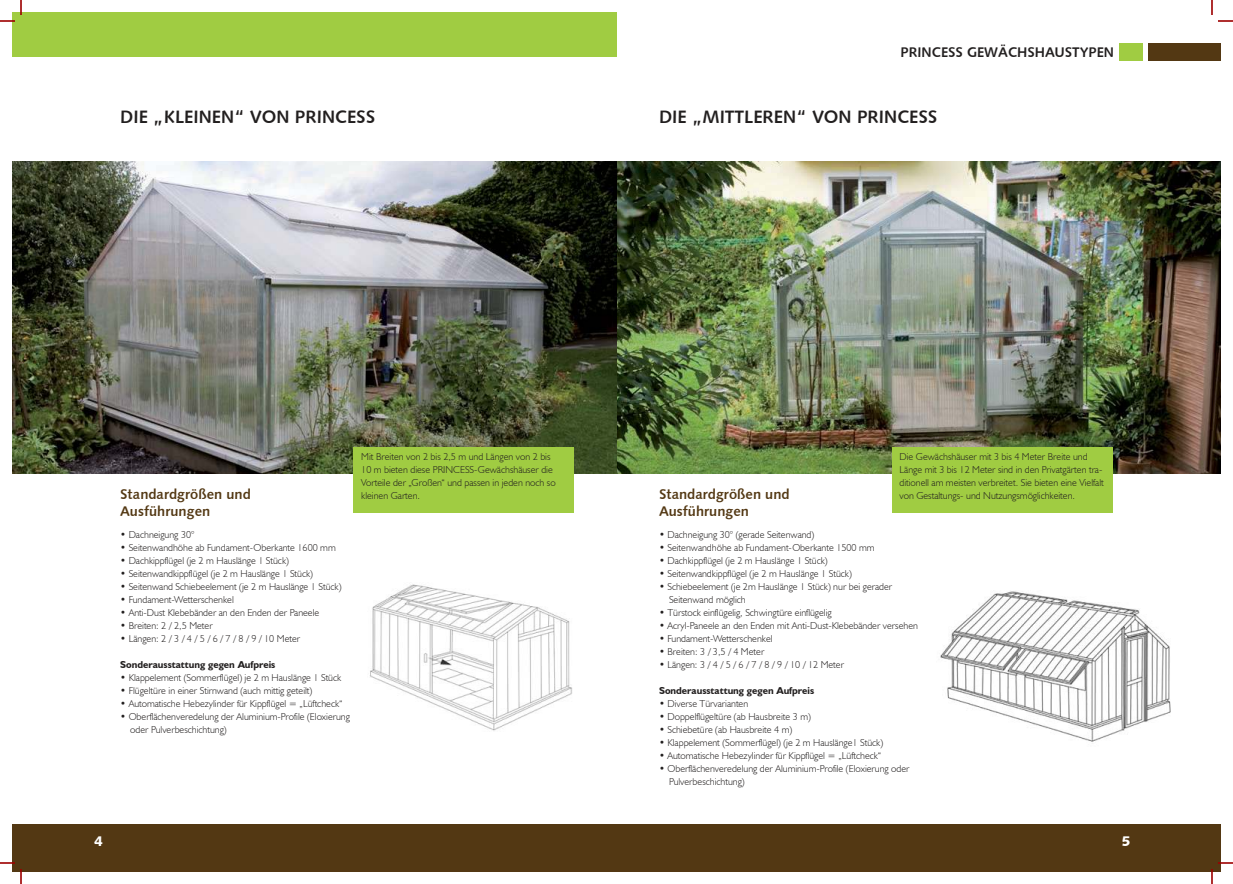
<style>
.page{position:relative;width:1233px;height:884px;background:#fff}
.page>*{position:absolute;margin:0;border:0;box-sizing:border-box;transform-origin:0 0}
.t1{font:18px "Humanist 531 BT Bold A";color:#221f1f}
.t2{font:14px/16.8px "Humanist 531 BT Bold A";color:#533813}
.t3{font:14px "Humanist 531 BT Bold A";color:#221f1f}
.t4{font:300 10px/13px "Humanist 521 BT";color:#221f1f}
.t5{font:700 10px "Humanist 521 BT";color:#221f1f}
</style>
<div class="page">
<div style="left:12px;top:824px;width:604px;height:47px;background:#533813"></div>
<div style="left:12px;top:12px;width:604px;height:45px;background:#a0cc42"></div>
<div style="left:616px;top:824px;width:604px;height:47px;background:#533813"></div>
<div style="left:1148px;top:44px;width:72px;height:17px;background:#533813"></div>
<div style="left:1119px;top:44px;width:24px;height:17px;background:#a0cc42"></div>
<img style="left:940px;top:591px;width:231px;height:151px">
<img style="left:370px;top:584px;width:202px;height:147px">
<img style="left:12px;top:161px;width:1208px;height:312px">
<div style="left:353px;top:447px;width:221px;height:65px;background:#a0cc42"></div>
<div style="left:892px;top:447px;width:220px;height:65px;background:#a0cc42"></div>
<svg style="left:1218px;top:20px;width:15px;height:2px"></svg>
<svg style="left:1218px;top:862px;width:15px;height:2px"></svg>
<svg style="left:0;top:0;width:22px;height:22px"></svg>
<svg style="left:0;top:862px;width:22px;height:22px"></svg>
<svg style="left:1211px;top:0;width:1px;height:15px"></svg>
<svg style="left:1211px;top:869px;width:1px;height:15px"></svg>
<h2 class="t3" style="left:900px;top:47px;width:215px">PRINCESS GEWÄCHSHAUSTYPEN</h2>
<h1 class="t1" style="left:120px;top:109px;width:256px">DIE „KLEINEN“ VON PRINCESS</h1>
<h1 class="t1" style="left:659px;top:109px;width:280px">DIE „MITTLEREN“ VON PRINCESS</h1>
<h2 class="t2" style="left:120px;top:487px;width:132px">Standardgrößen und<br>Ausführungen</h2>
<p class="t4" style="left:120px;top:529px;width:76px">• Dachneigung 30°</p>
<p class="t4" style="left:120px;top:542px;width:217px">• Seitenwandhöhe ab Fundament-Oberkante 1600 mm</p>
<p class="t4" style="left:120px;top:555px;width:170px">• Dachkippflügel (je 2 m Hauslänge 1 Stück)</p>
<p class="t4" style="left:120px;top:568px;width:194px">• Seitenwandkippflügel (je 2 m Hauslänge 1 Stück)</p>
<p class="t4" style="left:120px;top:581px;width:223px">• Seitenwand Schiebeelement (je 2 m Hauslänge 1 Stück)</p>
<p class="t4" style="left:120px;top:594px;width:115px">• Fundament-Wetterschenkel</p>
<p class="t4" style="left:120px;top:607px;width:200px">• Anti-Dust Klebebänder an den Enden der Paneele</p>
<p class="t4" style="left:120px;top:620px;width:94px">• Breiten: 2 / 2,5 Meter</p>
<p class="t4" style="left:120px;top:633px;width:181px">• Längen: 2 / 3 / 4 / 5 / 6 / 7 / 8 / 9 / 10 Meter</p>
<p class="t5" style="left:120px;top:661px;width:157px">Sonderausstattung gegen Aufpreis</p>
<p class="t4" style="left:120px;top:672px;width:222px">• Klappelement (Sommerflügel) je 2 m Hauslänge 1 Stück</p>
<p class="t4" style="left:120px;top:685px;width:194px">• Flügeltüre in einer Stirnwand (auch mittig geteilt)</p>
<p class="t4" style="left:120px;top:698px;width:224px">• Automatische Hebezylinder für Kippflügel = „Lüftcheck“</p>
<p class="t4" style="left:130px;top:711px;width:221px;text-indent:-10px">• Oberflächenveredelung der Aluminium-Profile (Eloxierung oder Pulverbeschichtung)</p>
<p class="t4" style="left:361px;top:451px;width:196px">Mit Breiten von 2 bis 2,5 m und Längen von 2 bis 10 m bieten diese PRINCESS-Gewächshäuser die Vorteile der „Großen“ und passen in jeden noch so kleinen Garten.</p>
<p class="t4" style="left:899px;top:451px;width:206px">Die Gewächshäuser mit 3 bis 4 Meter Breite und Länge mit 3 bis 12 Meter sind in den Privatgärten tra&shy;ditionell am meisten verbreitet. Sie bieten eine Vielfalt von Gestaltungs- und Nutzungsmöglichkeiten.</p>
<h2 class="t2" style="left:659px;top:487px;width:132px">Standardgrößen und<br>Ausführungen</h2>
<p class="t4" style="left:659px;top:529px;width:157px">• Dachneigung 30° (gerade Seitenwand)</p>
<p class="t4" style="left:659px;top:542px;width:217px">• Seitenwandhöhe ab Fundament-Oberkante 1500 mm</p>
<p class="t4" style="left:659px;top:555px;width:170px">• Dachkippflügel (je 2 m Hauslänge 1 Stück)</p>
<p class="t4" style="left:659px;top:568px;width:194px">• Seitenwandkippflügel (je 2 m Hauslänge 1 Stück)</p>
<p class="t4" style="left:669px;top:581px;width:225px;text-indent:-10px">• Schiebeelement (je 2m Hauslänge 1 Stück) nur bei gerader<br>Seitenwand möglich</p>
<p class="t4" style="left:659px;top:607px;width:174px">• Türstock einflügelig, Schwingtüre einflügelig</p>
<p class="t4" style="left:659px;top:620px;width:260px">• Acryl-Paneele an den Enden mit Anti-Dust-Klebebänder versehen</p>
<p class="t4" style="left:659px;top:633px;width:115px">• Fundament-Wetterschenkel</p>
<p class="t4" style="left:659px;top:646px;width:107px">• Breiten: 3 / 3,5 / 4 Meter</p>
<p class="t4" style="left:659px;top:659px;width:186px">• Längen: 3 / 4 / 5 / 6 / 7 / 8 / 9 / 10 / 12 Meter</p>
<p class="t5" style="left:659px;top:687px;width:157px">Sonderausstattung gegen Aufpreis</p>
<p class="t4" style="left:659px;top:698px;width:91px">• Diverse Türvarianten</p>
<p class="t4" style="left:659px;top:711px;width:153px">• Doppelflügeltüre (ab Hausbreite 3 m)</p>
<p class="t4" style="left:659px;top:724px;width:135px">• Schiebetüre (ab Hausbreite 4 m)</p>
<p class="t4" style="left:659px;top:737px;width:226px">• Klappelement (Sommerflügel) (je 2 m Hauslänge1 Stück)</p>
<p class="t4" style="left:659px;top:750px;width:224px">• Automatische Hebezylinder für Kippflügel = „Lüftcheck“</p>
<p class="t4" style="left:669px;top:763px;width:242px;text-indent:-10px">• Oberflächenveredelung der Aluminium-Profile (Eloxierung oder<br>Pulverbeschichtung)</p>
</div>
